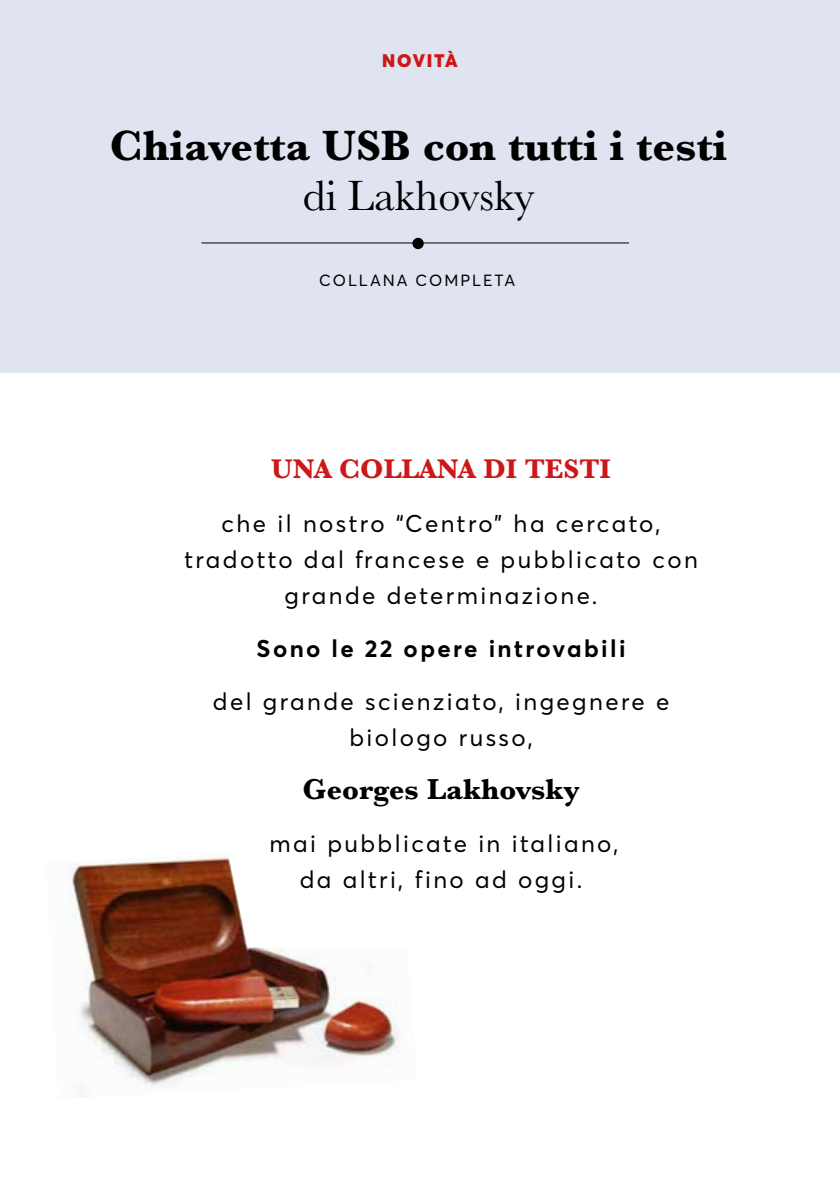
<style>
.page{position:relative;width:840px;height:1191px;background:#fff}
.page>*{position:absolute;margin:0;border:0;box-sizing:border-box;transform-origin:0 0}
.t1{font:700 44px "Baskerville MT Std";color:#000}
.t2{font:44px "Baskerville MT Std";color:#000}
.t3{font:700 30px "Baskerville MT Std";color:#000}
.t4{font:700 28px "Baskerville MT Std";color:#cd1719}
.t5{font:24px/36px "Averta";letter-spacing:.1em;color:#000;text-align:center}
.t6{font:700 24px "Averta";letter-spacing:.1em;color:#000}
.t7{font:900 18px "Averta";letter-spacing:.1em;color:#cd1719}
.t8{font:16px "Averta";letter-spacing:.125em;color:#000}
</style>
<div class="page">
<div style="left:0;top:0;width:839px;height:373px;background:#e0e4f0"></div>
<hr style="left:201px;top:242px;width:427px;height:1px;background:#000">
<div style="left:412px;top:238px;width:11px;height:11px;background:#000;border-radius:50%"></div>
<img style="left:68px;top:857px;width:332px;height:229px">
<p class="t7" style="left:382px;top:47px;width:77px">NOVITÀ</p>
<h1 class="t1" style="left:110px;top:121px;width:618px">Chiavetta USB con tutti i testi</h1>
<h1 class="t2" style="left:302px;top:171px;width:233px">di Lakhovsky</h1>
<p class="t8" style="left:319px;top:269px;width:197px">COLLANA COMPLETA</p>
<p class="t4" style="left:271px;top:453px;width:341px">UNA COLLANA DI TESTI</p>
<p class="t5" style="left:184px;top:504px;width:514px">che il nostro “Centro” ha cercato, tradotto dal francese e pubblicato con grande determinazione.</p>
<p class="t6" style="left:256px;top:631px;width:370px">Sono le 22 opere introvabili</p>
<p class="t5" style="left:213px;top:682px;width:458px">del grande scienziato, ingegnere e biologo russo,</p>
<p class="t3" style="left:302px;top:772px;width:278px">Georges Lakhovsky</p>
<p class="t5" style="left:269px;top:824px;width:350px">mai pubblicate in italiano, da altri, fino ad oggi.</p>
</div>
